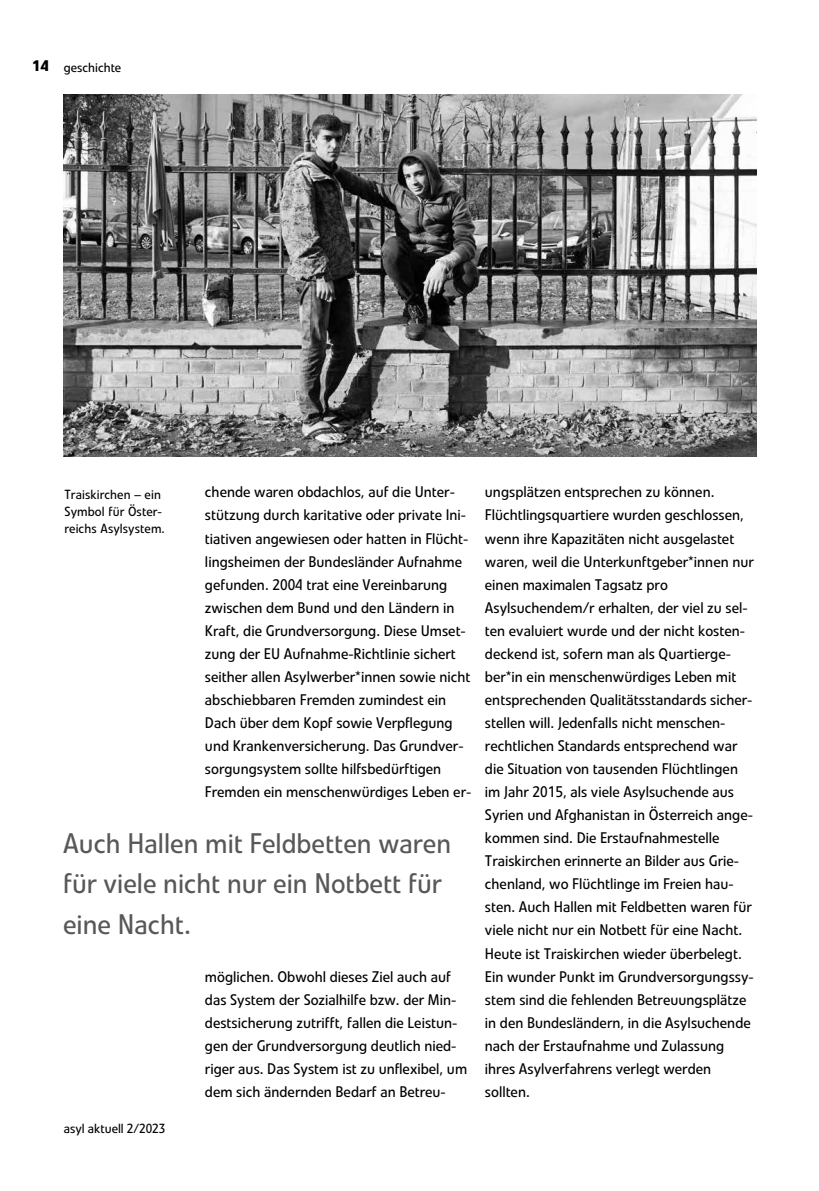
<style>
.page{position:relative;width:819px;height:1191px;background:#fff}
.page>*{position:absolute;margin:0;border:0;box-sizing:border-box;transform-origin:0 0}
.t1{font:28px/40.2px "Linotype Veto";color:#58585a}
.t2{font:15.22px/23.1px "Linotype Veto";color:#000}
.t3{font:13.12px/17.2px "Linotype Veto";letter-spacing:.005em;color:#000}
.s1{font-weight:700;font-size:15.22px}
</style>
<div class="page">
<img style="left:63px;top:94px;width:693px;height:363px">
<p class="t3" style="left:32px;top:59px;width:91px"><span class="s1">14</span> geschichte</p>
<p class="t3" style="left:64px;top:485px;width:102px">Traiskirchen – ein<br>Symbol für Öster&shy;reichs Asylsystem.</p>
<p class="t2" style="left:205px;top:481px;width:268px">chende waren obdachlos, auf die Unter&shy;stützung durch karitative oder private Ini&shy;tiativen angewiesen oder hatten in Flücht&shy;lingsheimen der Bundesländer Aufnahme gefunden. 2004 trat eine Vereinbarung zwischen dem Bund und den Ländern in Kraft, die Grundversorgung. Diese Umset&shy;zung der EU Aufnahme-Richtlinie sichert seither allen Asylwerber*innen sowie nicht abschiebbaren Fremden zumindest ein Dach über dem Kopf sowie Verpflegung und Krankenversicherung. Das Grundver&shy;sorgungsystem sollte hilfsbedürftigen Fremden ein menschenwürdiges Leben er-</p>
<h1 class="t1" style="left:63px;top:823px;width:389px">Auch Hallen mit Feldbetten waren für viele nicht nur ein Notbett für eine Nacht.</h1>
<p class="t3" style="left:64px;top:1120px;width:103px">asyl aktuell 2/2023</p>
<p class="t2" style="left:205px;top:965px;width:264px">möglichen. Obwohl dieses Ziel auch auf das System der Sozialhilfe bzw. der Min&shy;destsicherung zutrifft, fallen die Leistun&shy;gen der Grundversorgung deutlich nied&shy;riger aus. Das System ist zu unflexibel, um dem sich ändernden Bedarf an Betreu-</p>
<p class="t2" style="left:485px;top:481px;width:270px">ungsplätzen entsprechen zu können.<br>Flüchtlingsquartiere wurden geschlossen, wenn ihre Kapazitäten nicht ausgelastet waren, weil die Unterkunftgeber*innen nur einen maximalen Tagsatz pro Asylsuchendem/r erhalten, der viel zu sel&shy;ten evaluiert wurde und der nicht kosten&shy;deckend ist, sofern man als Quartierge&shy;ber*in ein menschenwürdiges Leben mit entsprechenden Qualitätsstandards sicher&shy;stellen will. Jedenfalls nicht menschen&shy;rechtlichen Standards entsprechend war die Situation von tausenden Flüchtlingen im Jahr 2015, als viele Asylsuchende aus Syrien und Afghanistan in Österreich ange&shy;kommen sind. Die Erstaufnahmestelle Traiskirchen erinnerte an Bilder aus Grie&shy;chenland, wo Flüchtlinge im Freien hau&shy;sten. Auch Hallen mit Feldbetten waren für viele nicht nur ein Notbett für eine Nacht.<br>Heute ist Traiskirchen wieder überbelegt.<br>Ein wunder Punkt im Grundversorgungssy&shy;stem sind die fehlenden Betreuungsplätze in den Bundesländern, in die Asylsuchende nach der Erstaufnahme und Zulassung ihres Asylverfahrens verlegt werden sollten.</p>
</div>
